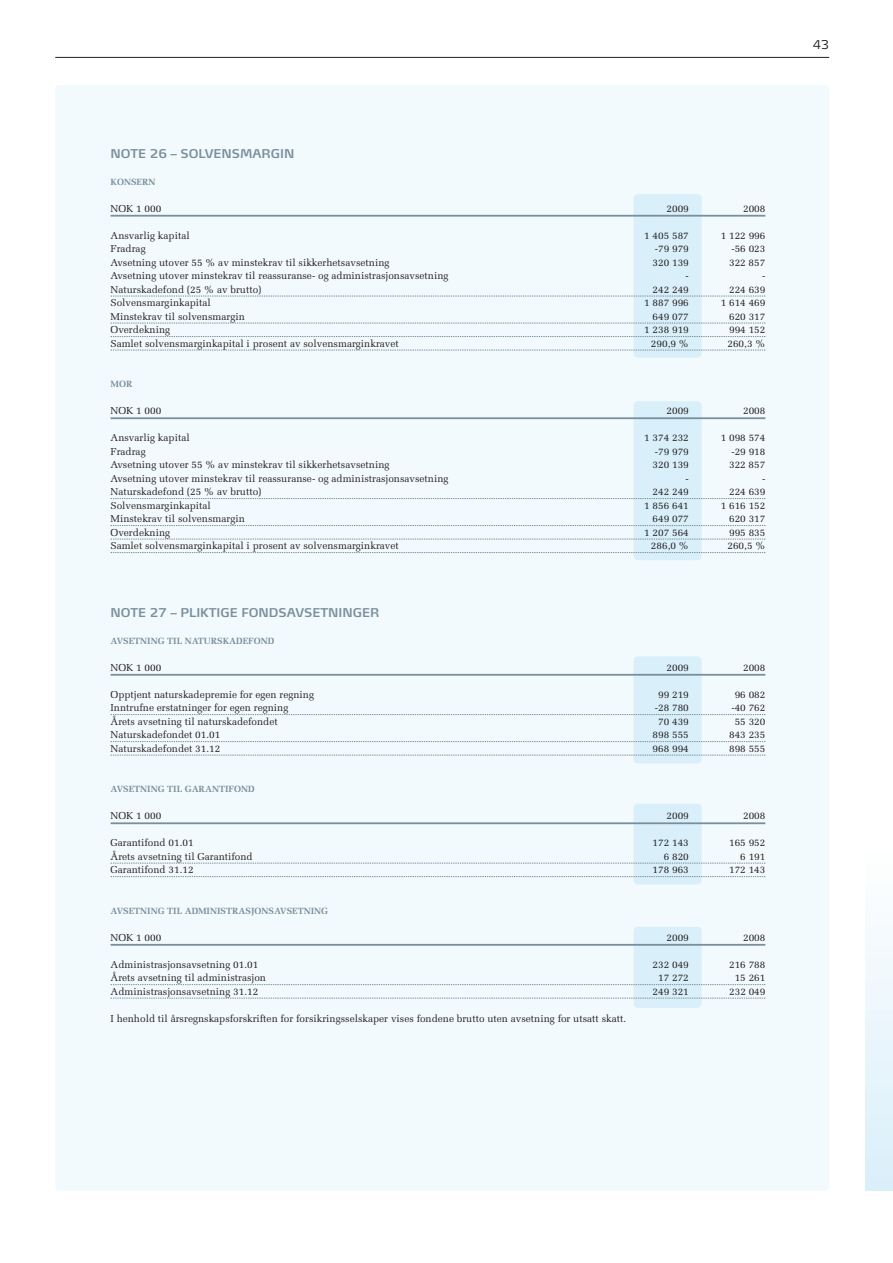
<style>
.page{position:relative;width:893px;height:1263px;background:#fff}
.page>*{position:absolute;margin:0;border:0;box-sizing:border-box;transform-origin:0 0}
.t1{font:600 12px "Max TF";color:#798f9c}
.t2{font:300 12px "Max TF";color:#231f20}
.t3{font:10.05px "Melior";color:#231f20}
.t4{font:700 9px "Melior";color:#798f9c}
</style>
<div class="page">
<div style="left:55px;top:85px;width:774px;height:1106px;background:#f3fafd;border-radius:4px"></div>
<hr style="left:55px;top:57px;width:774px;height:1px;background:#231f20">
<div style="left:865px;top:850px;width:28px;height:341px;background:linear-gradient(to bottom,#fefefe,#daeffa)"></div>
<div style="left:634px;top:194px;width:68px;height:164px;background:#d9effa;border-radius:4px"></div>
<div style="left:634px;top:401px;width:68px;height:159px;background:#d9effa;border-radius:4px"></div>
<div style="left:634px;top:656px;width:68px;height:107px;background:#d9effa;border-radius:4px"></div>
<div style="left:634px;top:804px;width:68px;height:80px;background:#d9effa;border-radius:4px"></div>
<div style="left:634px;top:927px;width:68px;height:81px;background:#d9effa;border-radius:4px"></div>
<hr style="left:111px;top:215px;width:654px;height:2px;background:#798f9c">
<svg style="left:111px;top:296px;width:654px;height:1px"></svg>
<svg style="left:111px;top:323px;width:654px;height:1px"></svg>
<svg style="left:111px;top:336px;width:654px;height:1px"></svg>
<svg style="left:111px;top:350px;width:654px;height:1px"></svg>
<hr style="left:111px;top:417px;width:654px;height:2px;background:#798f9c">
<svg style="left:111px;top:498px;width:654px;height:1px"></svg>
<svg style="left:111px;top:525px;width:654px;height:1px"></svg>
<svg style="left:111px;top:539px;width:654px;height:1px"></svg>
<svg style="left:111px;top:552px;width:654px;height:1px"></svg>
<hr style="left:111px;top:674px;width:654px;height:2px;background:#798f9c">
<svg style="left:111px;top:714px;width:654px;height:1px"></svg>
<svg style="left:111px;top:741px;width:654px;height:1px"></svg>
<svg style="left:111px;top:755px;width:654px;height:1px"></svg>
<hr style="left:111px;top:822px;width:654px;height:2px;background:#798f9c">
<svg style="left:111px;top:863px;width:654px;height:1px"></svg>
<svg style="left:111px;top:876px;width:654px;height:1px"></svg>
<hr style="left:111px;top:944px;width:654px;height:2px;background:#798f9c">
<svg style="left:111px;top:984px;width:654px;height:1px"></svg>
<svg style="left:111px;top:998px;width:654px;height:1px"></svg>
<p class="t1" style="left:111px;top:149px;width:185px">NOTE 26 – SOLVENSMARGIN</p>
<p class="t4" style="left:111px;top:176px;width:46px">KONSERN</p>
<p class="t3" style="left:111px;top:202px;width:52px">NOK 1 000</p>
<p class="t3" style="left:667px;top:202px;width:24px">2009</p>
<p class="t3" style="left:743px;top:202px;width:24px">2008</p>
<p class="t3" style="left:111px;top:229px;width:81px">Ansvarlig kapital</p>
<p class="t3" style="left:644px;top:229px;width:46px">1 405 587</p>
<p class="t3" style="left:721px;top:229px;width:46px">1 122 996</p>
<p class="t3" style="left:111px;top:243px;width:37px">Fradrag</p>
<p class="t3" style="left:655px;top:243px;width:36px">-79 979</p>
<p class="t3" style="left:731px;top:243px;width:36px">-56 023</p>
<p class="t3" style="left:111px;top:256px;width:280px">Avsetning utover 55 % av minstekrav til sikkerhetsavsetning</p>
<p class="t3" style="left:653px;top:256px;width:38px">320 139</p>
<p class="t3" style="left:729px;top:256px;width:38px">322 857</p>
<p class="t3" style="left:111px;top:270px;width:340px">Avsetning utover minstekrav til reassuranse- og administrasjonsavsetning</p>
<p class="t3" style="left:685px;top:270px;width:5px">-</p>
<p class="t3" style="left:762px;top:270px;width:5px">-</p>
<p class="t3" style="left:111px;top:283px;width:153px">Naturskadefond (25 % av brutto)</p>
<p class="t3" style="left:653px;top:283px;width:38px">242 249</p>
<p class="t3" style="left:729px;top:283px;width:38px">224 639</p>
<p class="t3" style="left:111px;top:297px;width:102px">Solvensmarginkapital</p>
<p class="t3" style="left:644px;top:297px;width:46px">1 887 996</p>
<p class="t3" style="left:721px;top:297px;width:46px">1 614 469</p>
<p class="t3" style="left:111px;top:310px;width:136px">Minstekrav til solvensmargin</p>
<p class="t3" style="left:653px;top:310px;width:38px">649 077</p>
<p class="t3" style="left:729px;top:310px;width:38px">620 317</p>
<p class="t3" style="left:111px;top:324px;width:61px">Overdekning</p>
<p class="t3" style="left:644px;top:324px;width:46px">1 238 919</p>
<p class="t3" style="left:729px;top:324px;width:38px">994 152</p>
<p class="t3" style="left:111px;top:337px;width:290px">Samlet solvensmarginkapital i prosent av solvensmarginkravet</p>
<p class="t3" style="left:651px;top:337px;width:39px">290,9 %</p>
<p class="t3" style="left:727px;top:337px;width:39px">260,3 %</p>
<p class="t4" style="left:111px;top:379px;width:23px">MOR</p>
<p class="t3" style="left:111px;top:405px;width:52px">NOK 1 000</p>
<p class="t3" style="left:667px;top:405px;width:24px">2009</p>
<p class="t3" style="left:743px;top:405px;width:24px">2008</p>
<p class="t3" style="left:111px;top:432px;width:81px">Ansvarlig kapital</p>
<p class="t3" style="left:644px;top:432px;width:46px">1 374 232</p>
<p class="t3" style="left:721px;top:432px;width:46px">1 098 574</p>
<p class="t3" style="left:111px;top:445px;width:37px">Fradrag</p>
<p class="t3" style="left:655px;top:445px;width:36px">-79 979</p>
<p class="t3" style="left:731px;top:445px;width:36px">-29 918</p>
<p class="t3" style="left:111px;top:459px;width:280px">Avsetning utover 55 % av minstekrav til sikkerhetsavsetning</p>
<p class="t3" style="left:653px;top:459px;width:38px">320 139</p>
<p class="t3" style="left:729px;top:459px;width:38px">322 857</p>
<p class="t3" style="left:111px;top:472px;width:340px">Avsetning utover minstekrav til reassuranse- og administrasjonsavsetning</p>
<p class="t3" style="left:685px;top:472px;width:5px">-</p>
<p class="t3" style="left:762px;top:472px;width:5px">-</p>
<p class="t3" style="left:111px;top:486px;width:153px">Naturskadefond (25 % av brutto)</p>
<p class="t3" style="left:653px;top:486px;width:38px">242 249</p>
<p class="t3" style="left:729px;top:486px;width:38px">224 639</p>
<p class="t3" style="left:111px;top:499px;width:102px">Solvensmarginkapital</p>
<p class="t3" style="left:644px;top:499px;width:46px">1 856 641</p>
<p class="t3" style="left:721px;top:499px;width:46px">1 616 152</p>
<p class="t3" style="left:111px;top:513px;width:136px">Minstekrav til solvensmargin</p>
<p class="t3" style="left:653px;top:513px;width:38px">649 077</p>
<p class="t3" style="left:729px;top:513px;width:38px">620 317</p>
<p class="t3" style="left:111px;top:526px;width:61px">Overdekning</p>
<p class="t3" style="left:644px;top:526px;width:46px">1 207 564</p>
<p class="t3" style="left:729px;top:526px;width:38px">995 835</p>
<p class="t3" style="left:111px;top:540px;width:290px">Samlet solvensmarginkapital i prosent av solvensmarginkravet</p>
<p class="t3" style="left:651px;top:540px;width:39px">286,0 %</p>
<p class="t3" style="left:727px;top:540px;width:39px">260,5 %</p>
<p class="t1" style="left:111px;top:608px;width:270px">NOTE 27 – PLIKTIGE FONDSAVSETNINGER</p>
<p class="t4" style="left:111px;top:635px;width:165px">AVSETNING TIL NATURSKADEFOND</p>
<p class="t3" style="left:111px;top:661px;width:52px">NOK 1 000</p>
<p class="t3" style="left:667px;top:661px;width:24px">2009</p>
<p class="t3" style="left:743px;top:661px;width:24px">2008</p>
<p class="t3" style="left:111px;top:688px;width:205px">Opptjent naturskadepremie for egen regning</p>
<p class="t3" style="left:658px;top:688px;width:32px">99 219</p>
<p class="t3" style="left:735px;top:688px;width:32px">96 082</p>
<p class="t3" style="left:111px;top:702px;width:179px">Inntrufne erstatninger for egen regning</p>
<p class="t3" style="left:655px;top:702px;width:36px">-28 780</p>
<p class="t3" style="left:731px;top:702px;width:36px">-40 762</p>
<p class="t3" style="left:111px;top:715px;width:169px">Årets avsetning til naturskadefondet</p>
<p class="t3" style="left:658px;top:715px;width:32px">70 439</p>
<p class="t3" style="left:735px;top:715px;width:32px">55 320</p>
<p class="t3" style="left:111px;top:729px;width:111px">Naturskadefondet 01.01</p>
<p class="t3" style="left:653px;top:729px;width:38px">898 555</p>
<p class="t3" style="left:729px;top:729px;width:38px">843 235</p>
<p class="t3" style="left:111px;top:742px;width:111px">Naturskadefondet 31.12</p>
<p class="t3" style="left:653px;top:742px;width:38px">968 994</p>
<p class="t3" style="left:729px;top:742px;width:38px">898 555</p>
<p class="t4" style="left:111px;top:784px;width:146px">AVSETNING TIL GARANTIFOND</p>
<p class="t3" style="left:111px;top:810px;width:52px">NOK 1 000</p>
<p class="t3" style="left:667px;top:810px;width:24px">2009</p>
<p class="t3" style="left:743px;top:810px;width:24px">2008</p>
<p class="t3" style="left:111px;top:837px;width:85px">Garantifond 01.01</p>
<p class="t3" style="left:653px;top:837px;width:38px">172 143</p>
<p class="t3" style="left:729px;top:837px;width:38px">165 952</p>
<p class="t3" style="left:111px;top:850px;width:144px">Årets avsetning til Garantifond</p>
<p class="t3" style="left:664px;top:850px;width:27px">6 820</p>
<p class="t3" style="left:740px;top:850px;width:27px">6 191</p>
<p class="t3" style="left:111px;top:864px;width:85px">Garantifond 31.12</p>
<p class="t3" style="left:653px;top:864px;width:38px">178 963</p>
<p class="t3" style="left:729px;top:864px;width:38px">172 143</p>
<p class="t4" style="left:111px;top:905px;width:219px">AVSETNING TIL ADMINISTRASJONSAVSETNING</p>
<p class="t3" style="left:111px;top:931px;width:52px">NOK 1 000</p>
<p class="t3" style="left:667px;top:931px;width:24px">2009</p>
<p class="t3" style="left:743px;top:931px;width:24px">2008</p>
<p class="t3" style="left:111px;top:958px;width:149px">Administrasjonsavsetning 01.01</p>
<p class="t3" style="left:653px;top:958px;width:38px">232 049</p>
<p class="t3" style="left:729px;top:958px;width:38px">216 788</p>
<p class="t3" style="left:111px;top:972px;width:157px">Årets avsetning til administrasjon</p>
<p class="t3" style="left:658px;top:972px;width:32px">17 272</p>
<p class="t3" style="left:735px;top:972px;width:32px">15 261</p>
<p class="t3" style="left:111px;top:985px;width:149px">Administrasjonsavsetning 31.12</p>
<p class="t3" style="left:653px;top:985px;width:38px">249 321</p>
<p class="t3" style="left:729px;top:985px;width:38px">232 049</p>
<p class="t3" style="left:111px;top:1012px;width:517px">I henhold til årsregnskapsforskriften for forsikringsselskaper vises fondene brutto uten avsetning for utsatt skatt.</p>
<p class="t2" style="left:813px;top:41px;width:18px">43</p>
</div>
